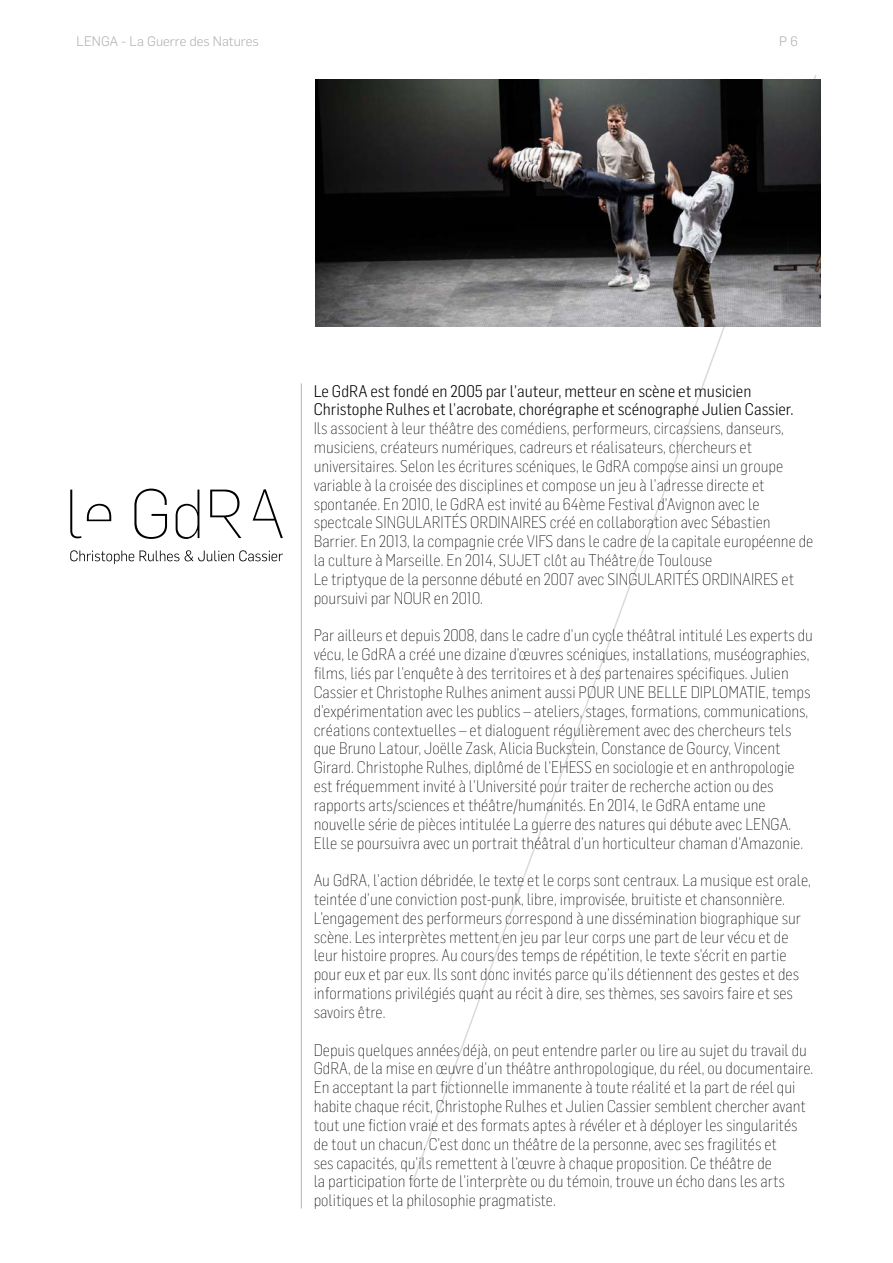
<style>
.page{position:relative;width:893px;height:1263px;background:#fff}
.page>*{position:absolute;margin:0;border:0;box-sizing:border-box;transform-origin:0 0}
.t1{font:200 16.5px/18.9px "Flama Semicondensed";color:#000}
.t2{font:300 16.5px/18.9px "Flama Semicondensed";color:#000}
.t3{font:300 13.5px "Flama";color:#b3b2b2}
</style>
<div class="page">
<svg style="left:409px;top:75px;width:409px;height:1112px"></svg>
<svg style="left:70px;top:489px;width:213px;height:50px"></svg>
<svg style="left:70px;top:550px;width:213px;height:14px"></svg>
<hr style="left:301px;top:383px;width:1px;height:825px;background:#b3b2b2">
<img style="left:316px;top:80px;width:505px;height:246px">
<p class="t3" style="left:77px;top:32px;width:184px">LENGA - La Guerre des Natures</p>
<p class="t3" style="left:779px;top:32px;width:20px">P 6</p>
<p class="t2" style="left:314px;top:381px;width:481px">Le GdRA est fondé en 2005 par l’auteur, metteur en scène et musicien<br>Christophe Rulhes et l’acrobate, chorégraphe et scénographe Julien Cassier.</p>
<p class="t1" style="left:314px;top:418px;width:501px">Ils associent à leur théâtre des comédiens, performeurs, circassiens, danseurs, musiciens, créateurs numériques, cadreurs et réalisateurs, chercheurs et universitaires. Selon les écritures scéniques, le GdRA compose ainsi un groupe variable à la croisée des disciplines et compose un jeu à l’adresse directe et spontanée. En 2010, le GdRA est invité au 64ème Festival d’Avignon avec le spectcale SINGULARITÉS ORDINAIRES créé en collaboration avec Sébastien Barrier. En 2013, la compagnie crée VIFS dans le cadre de la capitale européenne de la culture à Marseille. En 2014, SUJET clôt au Théâtre de Toulouse<br>Le triptyque de la personne débuté en 2007 avec SINGULARITÉS ORDINAIRES et poursuivi par NOUR en 2010.</p>
<p class="t1" style="left:314px;top:625px;width:501px">Par ailleurs et depuis 2008, dans le cadre d’un cycle théâtral intitulé Les experts du vécu, le GdRA a créé une dizaine d’œuvres scéniques, installations, muséographies, films, liés par l’enquête à des territoires et à des partenaires spécifiques. Julien Cassier et Christophe Rulhes animent aussi POUR UNE BELLE DIPLOMATIE, temps d’expérimentation avec les publics – ateliers, stages, formations, communications, créations contextuelles – et dialoguent régulièrement avec des chercheurs tels que Bruno Latour, Joëlle Zask, Alicia Buckstein, Constance de Gourcy, Vincent Girard. Christophe Rulhes, diplômé de l’EHESS en sociologie et en anthropologie est fréquemment invité à l’Université pour traiter de recherche action ou des rapports arts/sciences et théâtre/humanités. En 2014, le GdRA entame une nouvelle série de pièces intitulée La guerre des natures qui débute avec LENGA.<br>Elle se poursuivra avec un portrait théâtral d’un horticulteur chaman d’Amazonie.</p>
<p class="t1" style="left:314px;top:870px;width:499px">Au GdRA, l’action débridée, le texte et le corps sont centraux. La musique est orale, teintée d’une conviction post-punk, libre, improvisée, bruitiste et chansonnière.<br>L’engagement des performeurs correspond à une dissémination biographique sur scène. Les interprètes mettent en jeu par leur corps une part de leur vécu et de leur histoire propres. Au cours des temps de répétition, le texte s’écrit en partie pour eux et par eux. Ils sont donc invités parce qu’ils détiennent des gestes et des informations privilégiés quant au récit à dire, ses thèmes, ses savoirs faire et ses savoirs être.</p>
<p class="t1" style="left:314px;top:1040px;width:501px">Depuis quelques années déjà, on peut entendre parler ou lire au sujet du travail du GdRA, de la mise en œuvre d’un théâtre anthropologique, du réel, ou documentaire.<br>En acceptant la part fictionnelle immanente à toute réalité et la part de réel qui habite chaque récit, Christophe Rulhes et Julien Cassier semblent chercher avant tout une fiction vraie et des formats aptes à révéler et à déployer les singularités de tout un chacun. C’est donc un théâtre de la personne, avec ses fragilités et<br>ses capacités, qu’ils remettent à l’œuvre à chaque proposition. Ce théâtre de<br>la participation forte de l’interprète ou du témoin, trouve un écho dans les arts politiques et la philosophie pragmatiste.</p>
</div>
